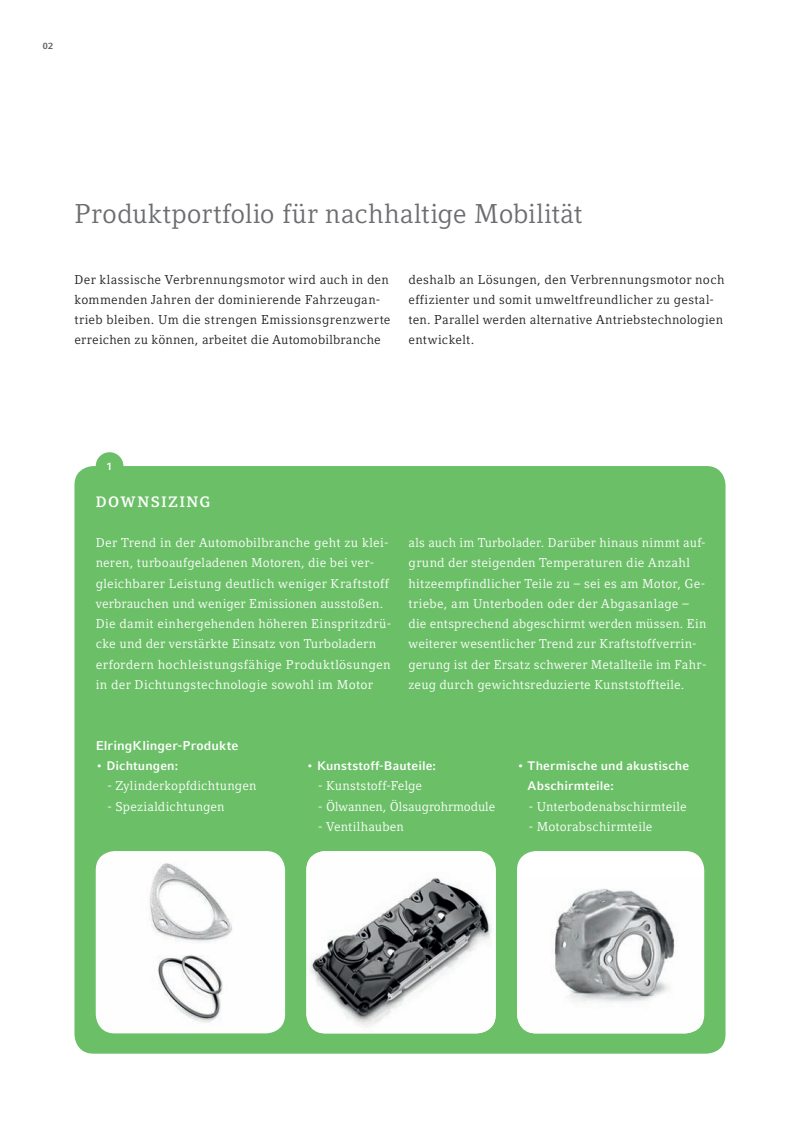
<style>
.page{position:relative;width:800px;height:1136px;background:#fff}
.page>*{position:absolute;margin:0;border:0;box-sizing:border-box;transform-origin:0 0}
.t1{font:27px "Compatil Letter LT Pro";letter-spacing:.005em;color:#6c6d70}
.t2{font:700 15px "Compatil Letter LT Pro";letter-spacing:.1em;color:#fff}
.t3{font:12.75px/20.2px "Compatil Letter LT Pro";letter-spacing:.015em;color:#fff}
.t4{font:12.75px/20.2px "Compatil Letter LT Pro";letter-spacing:.02em;color:#231f20}
.t5{font:700 12.75px "Compatil Fact LT Pro";letter-spacing:.01em;color:#fff}
.t6{font:700 12.3px/20.2px "Compatil Fact LT Pro";letter-spacing:.01em;color:#fff}
.t7{font:700 10.5px "Compatil Fact LT Pro";color:#fff}
.t8{font:700 9px "Compatil Fact LT Pro";color:#57585a}
.s1{font-family:"Compatil Letter LT Pro";font-weight:400;font-size:12.75px}
</style>
<div class="page">
<div style="left:96px;top:452px;width:27px;height:28px;background:#6bc067;border-radius:50%"></div>
<div style="left:74px;top:466px;width:651px;height:587px;background:#6bc067;border-radius:19px"></div>
<div style="left:517px;top:850px;width:187px;height:183px;background:#fff;border-radius:19px"></div>
<img style="left:517px;top:888px;width:185px;height:145px">
<img style="left:96px;top:851px;width:189px;height:182px">
<img style="left:306px;top:851px;width:189px;height:182px">
<p class="t8" style="left:43px;top:41px;width:12px">02</p>
<h1 class="t1" style="left:74px;top:198px;width:509px">Produktportfolio für nachhaltige Mobilität</h1>
<p class="t4" style="left:74px;top:269px;width:317px">Der klassische Verbrennungsmotor wird auch in den kommenden Jahren der dominierende Fahrzeugan&shy;trieb bleiben. Um die strengen Emissionsgrenzwerte erreichen zu können, arbeitet die Automobilbranche</p>
<p class="t4" style="left:408px;top:269px;width:317px">deshalb an Lösungen, den Verbrennungsmotor noch effizienter und somit umweltfreundlicher zu gestal&shy;ten. Parallel werden alternative Antriebstechnologien entwickelt.</p>
<p class="t7" style="left:107px;top:460px;width:7px">1</p>
<p class="t2" style="left:96px;top:492px;width:116px">DOWNSIZING</p>
<p class="t3" style="left:96px;top:532px;width:297px">Der Trend in der Automobilbranche geht zu klei&shy;neren, turboaufgeladenen Motoren, die bei ver&shy;gleichbarer Leistung deutlich weniger Kraftstoff verbrauchen und weniger Emissionen ausstoßen.<br>Die damit einhergehenden höheren Einspritzdrü&shy;cke und der verstärkte Einsatz von Turboladern erfordern hochleistungsfähige Produktlösungen in der Dichtungstechnologie sowohl im Motor</p>
<p class="t3" style="left:408px;top:532px;width:299px">als auch im Turbolader. Darüber hinaus nimmt auf&shy;grund der steigenden Temperaturen die Anzahl hitzeempfindlicher Teile zu – sei es am Motor, Ge&shy;triebe, am Unterboden oder der Abgasanlage – die entsprechend abgeschirmt werden müssen. Ein weiterer wesentlicher Trend zur Kraftstoffverrin&shy;gerung ist der Ersatz schwerer Metallteile im Fahr&shy;zeug durch gewichtsreduzierte Kunststoffteile.</p>
<p class="t5" style="left:96px;top:737px;width:144px">elringKlinger-Produkte</p>
<p class="t6" style="left:96px;top:755px;width:84px"><span class="s1">•</span> Dichtungen:</p>
<p class="t3" style="left:107px;top:775px;width:150px">- Zylinderkopfdichtungen</p>
<p class="t3" style="left:107px;top:796px;width:119px">- Spezialdichtungen</p>
<p class="t6" style="left:306px;top:755px;width:131px"><span class="s1">•</span> Kunststoff-bauteile:</p>
<p class="t3" style="left:318px;top:775px;width:106px">- Kunststoff-Felge</p>
<p class="t3" style="left:318px;top:796px;width:179px">- Ölwannen, Ölsaugrohrmodule</p>
<p class="t3" style="left:318px;top:816px;width:87px">- Ventilhauben</p>
<p class="t6" style="left:527px;top:755px;width:163px;text-indent:-11px"><span class="s1">•</span> thermische und akustische abschirmteile:</p>
<p class="t3" style="left:528px;top:796px;width:159px">- Unterbodenabschirmteile</p>
<p class="t3" style="left:528px;top:816px;width:125px">- Motorabschirmteile</p>
</div>
